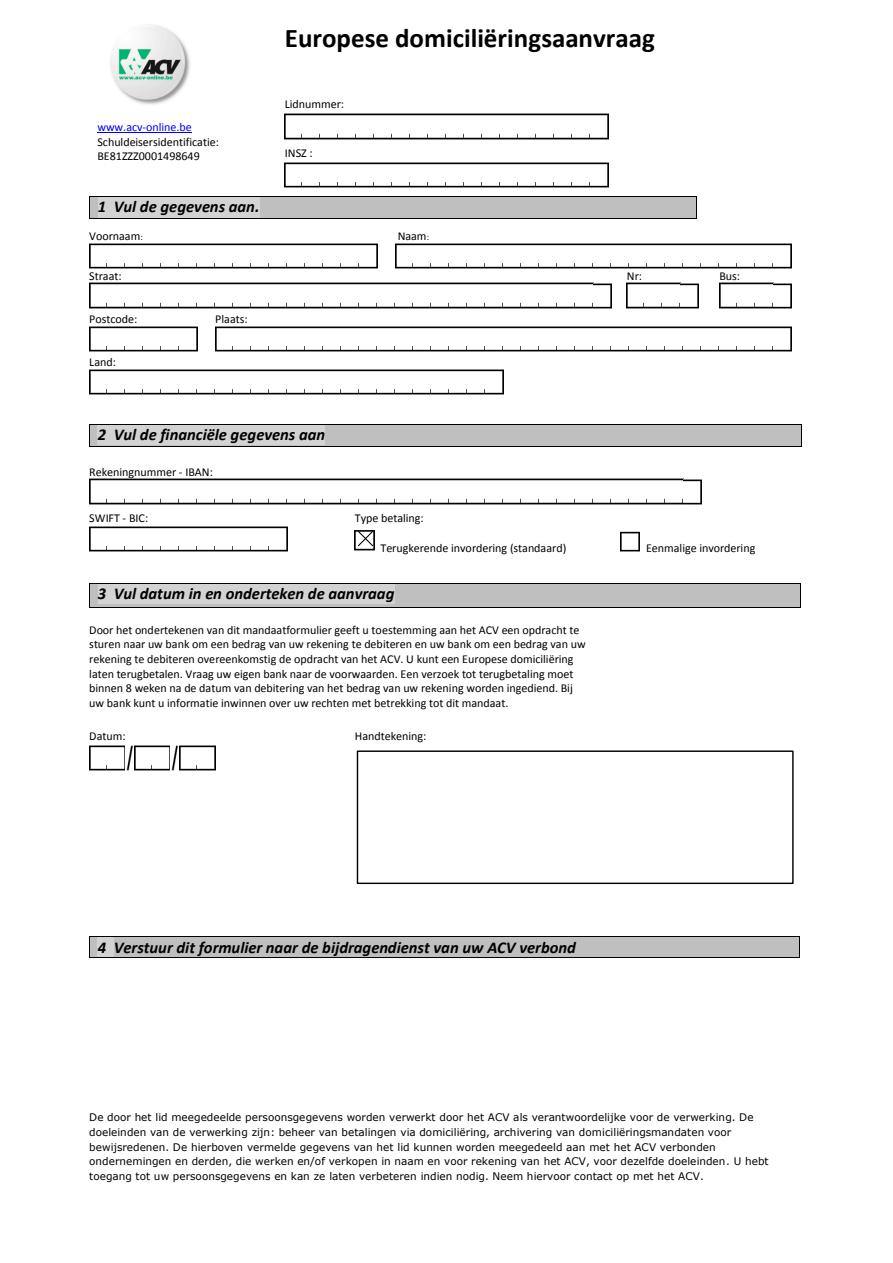
<style>
.page{position:relative;width:893px;height:1263px;background:#fff}
.page>*{position:absolute;margin:0;border:0;box-sizing:border-box;transform-origin:0 0}
.t1{font:700 27px "Calibri";color:#000}
.t2{font:italic 700 16.5px "Calibri";color:#000}
.t3{font:12px/14.7px "Calibri";letter-spacing:-.005em;color:#000}
.t4{font:12px "Calibri";color:#00f}
.t5{font:10.5px/14.7px "Verdana";letter-spacing:.005em;color:#000}
.s1{font-size:9px}
.s2{font-family:"Courier New";font-size:18px;color:#fff}
</style>
<div class="page">
<hr style="left:97px;top:132px;width:95px;height:1px;background:#00f">
<img style="left:110px;top:24px;width:80px;height:81px">
<img style="left:285px;top:114px;width:324px;height:25px">
<img style="left:285px;top:162px;width:324px;height:25px">
<div style="left:90px;top:584px;width:710px;height:23px;background:#bfbfbf"></div>
<div style="left:98px;top:584px;width:296px;height:20px;background:#d3d3d3"></div>
<hr style="left:90px;top:583px;width:710px;height:1px;background:#000">
<svg style="left:89px;top:583px;width:1px;height:25px"></svg>
<hr style="left:90px;top:607px;width:710px;height:1px;background:#000">
<svg style="left:800px;top:583px;width:1px;height:25px"></svg>
<img style="left:89px;top:243px;width:288px;height:25px">
<img style="left:396px;top:243px;width:396px;height:25px">
<img style="left:89px;top:283px;width:522px;height:26px">
<img style="left:627px;top:283px;width:72px;height:26px">
<img style="left:719px;top:283px;width:72px;height:26px">
<img style="left:89px;top:326px;width:108px;height:26px">
<img style="left:215px;top:326px;width:576px;height:26px">
<img style="left:89px;top:369px;width:414px;height:26px">
<img style="left:89px;top:479px;width:612px;height:25px">
<img style="left:89px;top:526px;width:198px;height:26px">
<img style="left:355px;top:530px;width:20px;height:21px">
<img style="left:620px;top:531px;width:20px;height:21px">
<img style="left:89px;top:745px;width:126px;height:26px">
<div style="left:90px;top:197px;width:606px;height:21px;background:#bfbfbf"></div>
<div style="left:98px;top:197px;width:161px;height:20px;background:#d3d3d3"></div>
<hr style="left:90px;top:196px;width:606px;height:1px;background:#000">
<svg style="left:89px;top:196px;width:1px;height:23px"></svg>
<hr style="left:90px;top:218px;width:606px;height:1px;background:#000">
<svg style="left:696px;top:196px;width:1px;height:23px"></svg>
<div style="left:90px;top:425px;width:711px;height:21px;background:#bfbfbf"></div>
<div style="left:98px;top:425px;width:227px;height:20px;background:#d3d3d3"></div>
<hr style="left:90px;top:424px;width:711px;height:1px;background:#000">
<svg style="left:89px;top:424px;width:1px;height:23px"></svg>
<hr style="left:90px;top:446px;width:711px;height:1px;background:#000">
<svg style="left:801px;top:424px;width:1px;height:23px"></svg>
<div style="left:90px;top:937px;width:709px;height:20px;background:#bfbfbf"></div>
<div style="left:98px;top:937px;width:16px;height:20px;background:#d3d3d3"></div>
<hr style="left:90px;top:936px;width:709px;height:1px;background:#000">
<svg style="left:89px;top:936px;width:1px;height:22px"></svg>
<hr style="left:90px;top:957px;width:709px;height:1px;background:#000">
<svg style="left:799px;top:936px;width:1px;height:22px"></svg>
<div style="left:357px;top:750px;width:437px;height:134px;border:1px solid #000"></div>
<svg style="left:357px;top:530px;width:17px;height:17px"></svg>
<h1 class="t1" style="left:285px;top:27px;width:372px">Europese domiciliëringsaanvraag</h1>
<p class="t4" style="left:97px;top:122px;width:96px">www.acv-online.be</p>
<p class="t3" style="left:97px;top:136px;width:123px">Schuldeisersidentificatie:<br>BE81ZZZ0001498649</p>
<p class="t2" style="left:98px;top:200px;width:163px">1 Vul de gegevens aan.</p>
<p class="t3" style="left:285px;top:98px;width:61px">Lidnummer:</p>
<p class="t3" style="left:285px;top:146px;width:29px">INSZ :</p>
<p class="t3" style="left:89px;top:229px;width:55px">Voornaam<span class="s1">:</span></p>
<p class="t3" style="left:398px;top:229px;width:33px">Naam<span class="s1">:</span></p>
<p class="t3" style="left:89px;top:269px;width:34px">Straat:</p>
<p class="t3" style="left:627px;top:269px;width:17px">Nr:</p>
<p class="t3" style="left:719px;top:269px;width:22px">Bus:</p>
<p class="t3" style="left:89px;top:313px;width:50px">Postcode:</p>
<p class="t3" style="left:215px;top:313px;width:34px">Plaats:</p>
<p class="t3" style="left:89px;top:356px;width:28px">Land:</p>
<p class="t2" style="left:98px;top:428px;width:229px">2 Vul de financiële gegevens aan</p>
<p class="t3" style="left:89px;top:465px;width:125px">Rekeningnummer - IBAN:</p>
<p class="t3" style="left:89px;top:511px;width:61px">SWIFT - BIC:</p>
<p class="t3" style="left:355px;top:511px;width:70px">Type betaling:</p>
<p class="t3" style="left:380px;top:542px;width:187px">Terugkerende invordering (standaard)</p>
<p class="t3" style="left:646px;top:542px;width:111px">Eenmalige invordering</p>
<p class="t2" style="left:98px;top:587px;width:298px">3 Vul datum in en onderteken de aanvraag</p>
<p class="t3" style="left:89px;top:623px;width:498px">Door het ondertekenen van dit mandaatformulier geeft u toestemming aan het ACV een opdracht te sturen naar uw bank om een bedrag van uw rekening te debiteren en uw bank om een bedrag van uw rekening te debiteren overeenkomstig de opdracht van het ACV. U kunt een Europese domiciliëring laten terugbetalen. Vraag uw eigen bank naar de voorwaarden. Een verzoek tot terugbetaling moet binnen 8 weken na de datum van debitering van het bedrag van uw rekening worden ingediend. Bij uw bank kunt u informatie inwinnen over uw rechten met betrekking tot dit mandaat.</p>
<p class="t3" style="left:89px;top:730px;width:108px">Datum: <span class="s2">DDMMJJ</span></p>
<p class="t3" style="left:355px;top:730px;width:73px">Handtekening:</p>
<p class="t2" style="left:98px;top:940px;width:480px">4 Verstuur dit formulier naar de bijdragendienst van uw ACV verbond</p>
<p class="t5" style="left:89px;top:1110px;width:681px">De door het lid meegedeelde persoonsgegevens worden verwerkt door het ACV als verantwoordelijke voor de verwerking. De doeleinden van de verwerking zijn: beheer van betalingen via domiciliëring, archivering van domiciliëringsmandaten voor bewijsredenen. De hierboven vermelde gegevens van het lid kunnen worden meegedeeld aan met het ACV verbonden ondernemingen en derden, die werken en/of verkopen in naam en voor rekening van het ACV, voor dezelfde doeleinden. U hebt toegang tot uw persoonsgegevens en kan ze laten verbeteren indien nodig. Neem hiervoor contact op met het ACV.</p>
</div>
